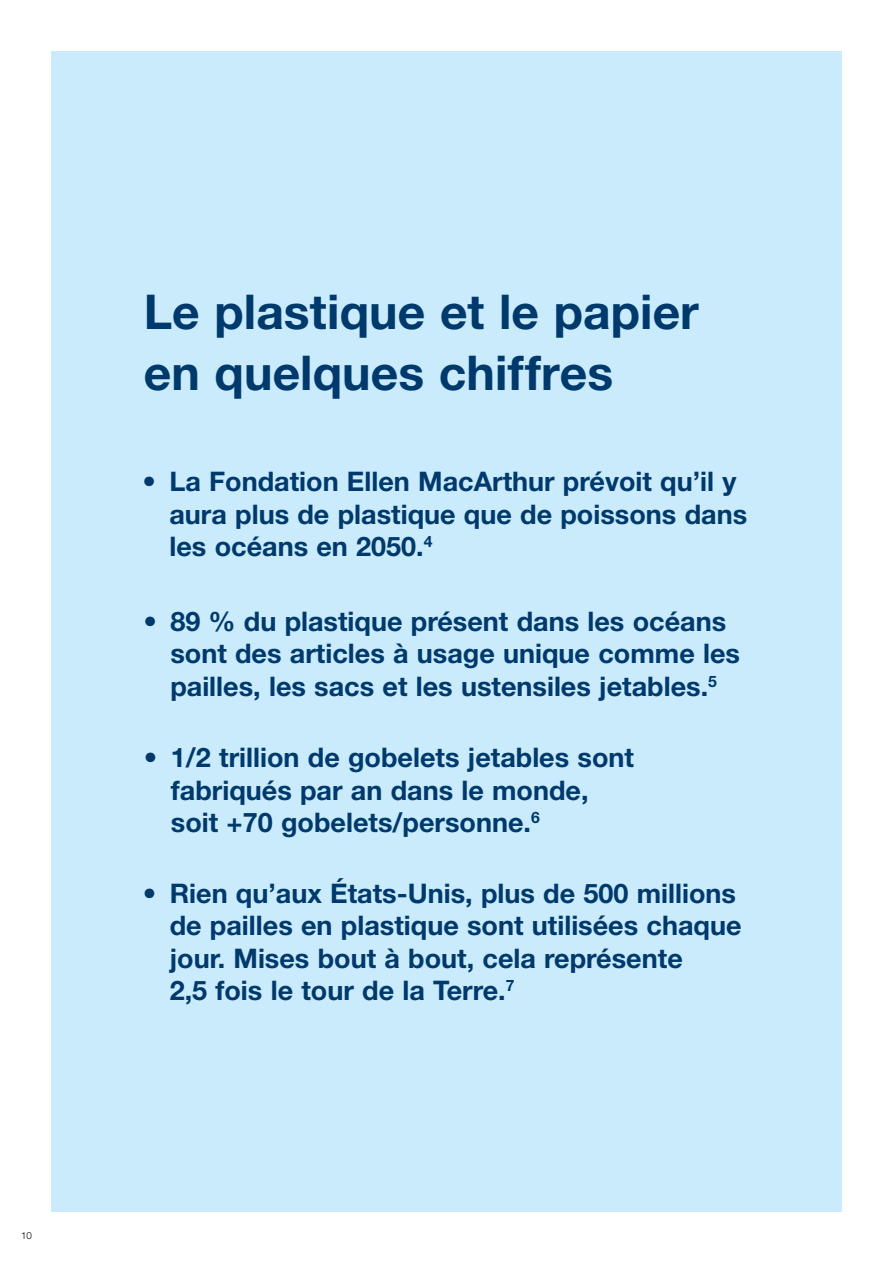
<style>
.page{position:relative;width:893px;height:1263px;background:#fff}
.page>*{position:absolute;margin:0;border:0;box-sizing:border-box;transform-origin:0 0}
.t1{font:700 48px/61.5px "Helvetica Neue LT Std";color:#00396b}
.t2{font:700 27px/32.4px "Helvetica Neue LT Std";color:#00396b}
.t3{font:300 9.75px "Helvetica Neue LT Std";color:#000}
</style>
<div class="page">
<div style="left:51px;top:51px;width:791px;height:1161px;background:#c9ebfc"></div>
<p class="t3" style="left:21px;top:1230px;width:12px">10</p>
<h1 class="t1" style="left:144px;top:280px;width:557px">Le plastique et le papier en quelques chiffres</h1>
<p class="t2" style="left:169px;top:465px;width:579px;text-indent:-27px">• La Fondation Ellen MacArthur prévoit qu’il y aura plus de plastique que de poissons dans les océans en 2050.<sup>4</sup></p>
<p class="t2" style="left:170px;top:604px;width:571px;text-indent:-27px">• 89 % du plastique présent dans les océans sont des articles à usage unique comme les pailles, les sacs et les ustensiles jetables.<sup>5</sup></p>
<p class="t2" style="left:171px;top:741px;width:465px;text-indent:-27px">• 1/2 trillion de gobelets jetables sont fabriqués par an dans le monde, soit +70 gobelets/personne.<sup>6</sup></p>
<p class="t2" style="left:170px;top:876px;width:573px;text-indent:-27px">• Rien qu’aux États-Unis, plus de 500 millions de pailles en plastique sont utilisées chaque jour. Mises bout à bout, cela représente<br>2,5 fois le tour de la Terre.<sup>7</sup></p>
</div>
